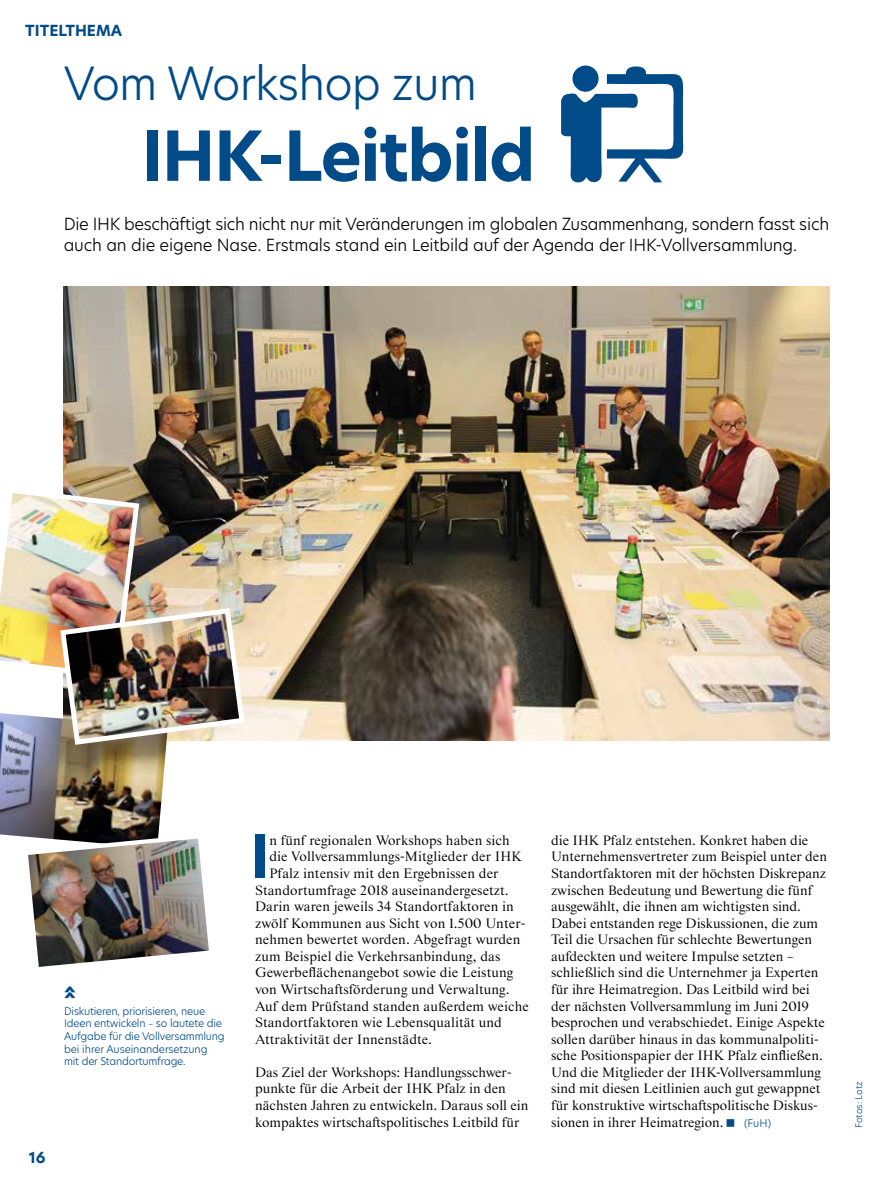
<style>
.page{position:relative;width:893px;height:1191px;background:#fff}
.page>*{position:absolute;margin:0;border:0;box-sizing:border-box;transform-origin:0 0}
.t1{font:700 67.5px "Hero New";letter-spacing:-.02em;color:#004b88}
.t2{font:700 58.2px "Hero New";color:#004b88}
.t3{font:300 45px "Hero New";letter-spacing:-.02em;color:#004b88}
.t4{font:300 16.5px/21px "Hero New";letter-spacing:-.02em;color:#000}
.t5{font:700 15px "Hero New";color:#004b88}
.t6{font:13.8px/16.5px "Starling";color:#000}
.t7{font:300 10.5px/12.6px "Hero New";letter-spacing:-.02em;color:#004b88}
.t8{font:300 9px "Hero New";letter-spacing:-.005em;color:#004b88}
.s1{font-family:"Starling";font-weight:400}
</style>
<div class="page">
<img style="left:64px;top:286px;width:765px;height:455px">
<img style="left:0;top:747px;width:166px;height:90px">
<img style="left:0;top:485px;width:247px;height:262px">
<img style="left:21px;top:831px;width:188px;height:136px">
<svg style="left:561px;top:66px;width:123px;height:117px"></svg>
<p class="t5" style="left:25px;top:21px;width:98px">TITELTHEMA</p>
<h3 class="t3" style="left:64px;top:53px;width:415px">Vom Workshop zum</h3>
<h1 class="t1" style="left:141px;top:110px;width:395px">IHK-Leitbild</h1>
<p class="t4" style="left:64px;top:213px;width:767px">Die IHK beschäftigt sich nicht nur mit Veränderungen im globalen Zusammenhang, sondern fasst sich auch an die eigene Nase. Erstmals stand ein Leitbild auf der Agenda der IHK-Vollversammlung.</p>
<p class="t7" style="left:64px;top:1004px;width:162px">Diskutieren, priorisieren, neue<br>Ideen entwickeln <span class="s1">–</span> so lautete die<br>Aufgabe für die Vollversammlung bei ihrer Auseinandersetzung mit der Standortumfrage.</p>
<p class="t5" style="left:29px;top:1146px;width:18px">16</p>
<h2 class="t2" style="left:250px;top:817px;width:20px">I</h2>
<p class="t6" style="left:269px;top:832px;width:242px">n fünf regionalen Workshops haben sich</p>
<p class="t6" style="left:269px;top:849px;width:254px">die Vollversammlungs-Mitglieder der IHK</p>
<p class="t6" style="left:269px;top:865px;width:231px">Pfalz intensiv mit den Ergebnissen der</p>
<p class="t6" style="left:255px;top:882px;width:255px">Standortumfrage 2018 auseinandergesetzt.</p>
<p class="t6" style="left:255px;top:898px;width:260px">Darin waren jeweils 34 Standortfaktoren in</p>
<p class="t6" style="left:255px;top:915px;width:272px">zwölf Kommunen aus Sicht von 1.500 Unter-</p>
<p class="t6" style="left:255px;top:931px;width:267px">nehmen bewertet worden. Abgefragt wurden</p>
<p class="t6" style="left:255px;top:948px;width:247px">zum Beispiel die Verkehrsanbindung, das</p>
<p class="t6" style="left:255px;top:965px;width:260px">Gewerbeflächenangebot sowie die Leistung</p>
<p class="t6" style="left:255px;top:981px;width:256px">von Wirtschaftsförderung und Verwaltung.</p>
<p class="t6" style="left:255px;top:998px;width:275px">Auf dem Prüfstand standen außerdem weiche</p>
<p class="t6" style="left:255px;top:1014px;width:248px">Standortfaktoren wie Lebensqualität und</p>
<p class="t6" style="left:255px;top:1031px;width:178px">Attraktivität der Innenstädte.</p>
<p class="t6" style="left:255px;top:1064px;width:275px">Das Ziel der Workshops: Handlungsschwer&shy;punkte für die Arbeit der IHK Pfalz in den nächsten Jahren zu entwickeln. Daraus soll ein kompaktes wirtschaftspolitisches Leitbild für</p>
<p class="t6" style="left:551px;top:832px;width:277px">die IHK Pfalz entstehen. Konkret haben die Unternehmensvertreter zum Beispiel unter den Standortfaktoren mit der höchsten Diskrepanz zwischen Bedeutung und Bewertung die fünf ausgewählt, die ihnen am wichtigsten sind.<br>Dabei entstanden rege Diskussionen, die zum Teil die Ursachen für schlechte Bewertungen aufdeckten und weitere Impulse setzten – schließlich sind die Unternehmer ja Experten für ihre Heimatregion. Das Leitbild wird bei der nächsten Vollversammlung im Juni 2019 besprochen und verabschiedet. Einige Aspekte sollen darüber hinaus in das kommunalpoliti&shy;sche Positionspapier der IHK Pfalz einfließen.<br>Und die Mitglieder der IHK-Vollversammlung sind mit diesen Leitlinien auch gut gewappnet für konstruktive wirtschaftspolitische Diskus&shy;sionen in ihrer Heimatregion.</p>
<p class="t7" style="left:744px;top:1116px;width:29px">(FuH)</p>
<p class="t8" style="left:853px;top:1128px;width:48px;rotate:-90deg">Fotos: Lotz</p>
</div>
